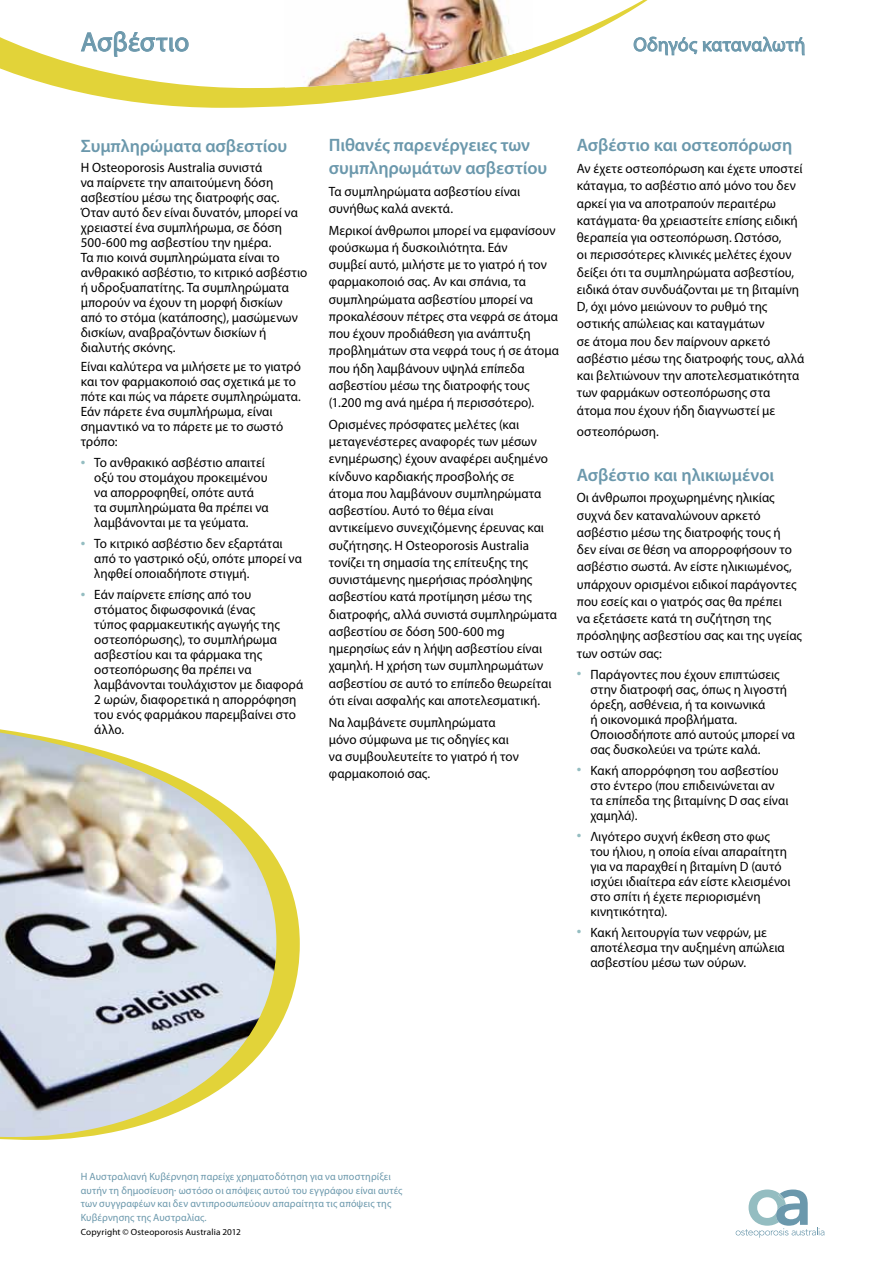
<style>
.page{position:relative;width:893px;height:1263px;background:#fff}
.page>*{position:absolute;margin:0;border:0;box-sizing:border-box;transform-origin:0 0}
.t1{font:27px "Myriad Pro";letter-spacing:.015em;color:#6b98ac}
.t2{font:19.5px "Myriad Pro";letter-spacing:.015em;color:#6b98ac}
.t3{font:600 18px/22.5px "Myriad Pro";letter-spacing:-.005em;color:#6b98ac}
.t4{font:13.5px/17.2px "Myriad Pro";letter-spacing:.005em;color:#000}
.t5{font:10.5px/13.5px "Myriad Pro";letter-spacing:.01em;color:#6b98ac}
.t6{font:9px "Myriad Pro";letter-spacing:.015em;color:#000}
.s1{font-weight:700;color:#94bdc1}
</style>
<div class="page">
<svg style="left:0;top:729px;width:300px;height:411px"></svg>
<img style="left:0;top:732px;width:276px;height:405px">
<svg style="left:62px;top:88px;width:366px;height:20px;fill:#e2d339"></svg>
<svg style="left:0;top:0;width:648px;height:88px"></svg>
<img style="left:285px;top:0;width:248px;height:88px">
<svg style="left:81px;top:31px;width:108px;height:26px"></svg>
<svg style="left:633px;top:36px;width:172px;height:20px"></svg>
<svg style="left:736px;top:1189px;width:88px;height:49px"></svg>
<h1 class="t1" style="left:81px;top:25px;width:110px">Ασβέστιο</h1>
<h2 class="t2" style="left:633px;top:32px;width:174px">Οδηγός καταναλωτή</h2>
<h3 class="t3" style="left:81px;top:135px;width:208px">Συμπληρώματα ασβεστίου</h3>
<p class="t4" style="left:81px;top:160px;width:228px;line-height:15px">Η Osteoporosis Australia συνιστά<br>να παίρνετε την απαιτούμενη δόση ασβεστίου μέσω της διατροφής σας.<br>Όταν αυτό δεν είναι δυνατόν, μπορεί να χρειαστεί ένα συμπλήρωμα, σε δόση 500-600 mg ασβεστίου την ημέρα.<br>Τα πιο κοινά συμπληρώματα είναι το ανθρακικό ασβέστιο, το κιτρικό ασβέστιο ή υδροξυαπατίτης. Τα συμπληρώματα μπορούν να έχουν τη μορφή δισκίων από το στόμα (κατάποσης), μασώμενων δισκίων, αναβραζόντων δισκίων ή διαλυτής σκόνης.</p>
<p class="t4" style="left:81px;top:359px;width:222px;line-height:15px">Είναι καλύτερα να μιλήσετε με το γιατρό και τον φαρμακοποιό σας σχετικά με το πότε και πώς να πάρετε συμπληρώματα.<br>Εάν πάρετε ένα συμπλήρωμα, είναι σημαντικό να το πάρετε με το σωστό τρόπο:</p>
<p class="t4" style="left:94px;top:455px;width:176px;line-height:15px;text-indent:-13px"><span class="s1">•</span> Το ανθρακικό ασβέστιο απαιτεί οξύ του στομάχου προκειμένου να απορροφηθεί, οπότε αυτά τα συμπληρώματα θα πρέπει να λαμβάνονται με τα γεύματα.</p>
<p class="t4" style="left:94px;top:536px;width:209px;line-height:15px;text-indent:-13px"><span class="s1">•</span> Το κιτρικό ασβέστιο δεν εξαρτάται από το γαστρικό οξύ, οπότε μπορεί να ληφθεί οποιαδήποτε στιγμή.</p>
<p class="t4" style="left:94px;top:587px;width:210px;line-height:15px;text-indent:-13px"><span class="s1">•</span> Εάν παίρνετε επίσης από του στόματος διφωσφονικά (ένας<br>τύπος φαρμακευτικής αγωγής της οστεοπόρωσης), το συμπλήρωμα ασβεστίου και τα φάρμακα της οστεοπόρωσης θα πρέπει να λαμβάνονται τουλάχιστον με διαφορά<br>2 ωρών, διαφορετικά η απορρόφηση του ενός φαρμάκου παρεμβαίνει στο άλλο.</p>
<h3 class="t3" style="left:329px;top:134px;width:220px">Πιθανές παρενέργειες των συμπληρωμάτων ασβεστίου</h3>
<p class="t4" style="left:329px;top:182px;width:193px">Τα συμπληρώματα ασβεστίου είναι συνήθως καλά ανεκτά.</p>
<p class="t4" style="left:329px;top:221px;width:232px">Μερικοί άνθρωποι μπορεί να εμφανίσουν φούσκωμα ή δυσκοιλιότητα. Εάν<br>συμβεί αυτό, μιλήστε με το γιατρό ή τον φαρμακοποιό σας. Αν και σπάνια, τα συμπληρώματα ασβεστίου μπορεί να προκαλέσουν πέτρες στα νεφρά σε άτομα που έχουν προδιάθεση για ανάπτυξη προβλημάτων στα νεφρά τους ή σε άτομα που ήδη λαμβάνουν υψηλά επίπεδα ασβεστίου μέσω της διατροφής τους (1.200 mg ανά ημέρα ή περισσότερο).</p>
<p class="t4" style="left:329px;top:415px;width:230px">Ορισμένες πρόσφατες μελέτες (και μεταγενέστερες αναφορές των μέσων ενημέρωσης) έχουν αναφέρει αυξημένο κίνδυνο καρδιακής προσβολής σε<br>άτομα που λαμβάνουν συμπληρώματα ασβεστίου. Αυτό το θέμα είναι αντικείμενο συνεχιζόμενης έρευνας και συζήτησης. Η Osteoporosis Australia τονίζει τη σημασία της επίτευξης της συνιστάμενης ημερήσιας πρόσληψης ασβεστίου κατά προτίμηση μέσω της διατροφής, αλλά συνιστά συμπληρώματα ασβεστίου σε δόση 500-600 mg ημερησίως εάν η λήψη ασβεστίου είναι χαμηλή. Η χρήση των συμπληρωμάτων ασβεστίου σε αυτό το επίπεδο θεωρείται ότι είναι ασφαλής και αποτελεσματική.</p>
<p class="t4" style="left:329px;top:713px;width:192px">Να λαμβάνετε συμπληρώματα μόνο σύμφωνα με τις οδηγίες και να συμβουλευτείτε το γιατρό ή τον φαρμακοποιό σας.</p>
<h3 class="t3" style="left:577px;top:134px;width:217px">Ασβέστιο και οστεοπόρωση</h3>
<p class="t4" style="left:577px;top:160px;width:229px">Αν έχετε οστεοπόρωση και έχετε υποστεί κάταγμα, το ασβέστιο από μόνο του δεν αρκεί για να αποτραπούν περαιτέρω κατάγματα· θα χρειαστείτε επίσης ειδική θεραπεία για οστεοπόρωση. Ωστόσο,<br>οι περισσότερες κλινικές μελέτες έχουν δείξει ότι τα συμπληρώματα ασβεστίου, ειδικά όταν συνδυάζονται με τη βιταμίνη D, όχι μόνο μειώνουν το ρυθμό της οστικής απώλειας και καταγμάτων<br>σε άτομα που δεν παίρνουν αρκετό ασβέστιο μέσω της διατροφής τους, αλλά και βελτιώνουν την αποτελεσματικότητα των φαρμάκων οστεοπόρωσης στα άτομα που έχουν ήδη διαγνωστεί με</p>
<p class="t4" style="left:577px;top:422px;width:83px">οστεοπόρωση.</p>
<h3 class="t3" style="left:577px;top:463px;width:199px">Ασβέστιο και ηλικιωμένοι</h3>
<p class="t4" style="left:577px;top:489px;width:227px">Οι άνθρωποι προχωρημένης ηλικίας συχνά δεν καταναλώνουν αρκετό ασβέστιο μέσω της διατροφής τους ή δεν είναι σε θέση να απορροφήσουν το ασβέστιο σωστά. Αν είστε ηλικιωμένος, υπάρχουν ορισμένοι ειδικοί παράγοντες που εσείς και ο γιατρός σας θα πρέπει<br>να εξετάσετε κατά τη συζήτηση της πρόσληψης ασβεστίου σας και της υγείας των οστών σας:</p>
<p class="t4" style="left:590px;top:666px;width:206px;line-height:15px;text-indent:-13px"><span class="s1">•</span> Παράγοντες που έχουν επιπτώσεις στην διατροφή σας, όπως η λιγοστή όρεξη, ασθένεια, ή τα κοινωνικά<br>ή οικονομικά προβλήματα.<br>Οποιοσδήποτε από αυτούς μπορεί να σας δυσκολεύει να τρώτε καλά.</p>
<p class="t4" style="left:590px;top:762px;width:200px;line-height:15px;text-indent:-13px"><span class="s1">•</span> Κακή απορρόφηση του ασβεστίου στο έντερο (που επιδεινώνεται αν τα επίπεδα της βιταμίνης D σας είναι χαμηλά).</p>
<p class="t4" style="left:590px;top:828px;width:202px;line-height:15px;text-indent:-13px"><span class="s1">•</span> Λιγότερο συχνή έκθεση στο φως του ήλιου, η οποία είναι απαραίτητη για να παραχθεί η βιταμίνη D (αυτό ισχύει ιδιαίτερα εάν είστε κλεισμένοι στο σπίτι ή έχετε περιορισμένη κινητικότητα).</p>
<p class="t4" style="left:590px;top:924px;width:196px;line-height:15px;text-indent:-13px"><span class="s1">•</span> Κακή λειτουργία των νεφρών, με αποτέλεσμα την αυξημένη απώλεια ασβεστίου μέσω των ούρων.</p>
<p class="t5" style="left:81px;top:1170px;width:323px">Η Αυστραλιανή Κυβέρνηση παρείχε χρηματοδότηση για να υποστηρίξει αυτήν τη δημοσίευση· ωστόσο οι απόψεις αυτού του εγγράφου είναι αυτές των συγγραφέων και δεν αντιπροσωπεύουν απαραίτητα τις απόψεις της Κυβέρνησης της Αυστραλίας.</p>
<p class="t6" style="left:81px;top:1226px;width:162px">Copyright © Osteoporosis Australia 2012</p>
</div>
